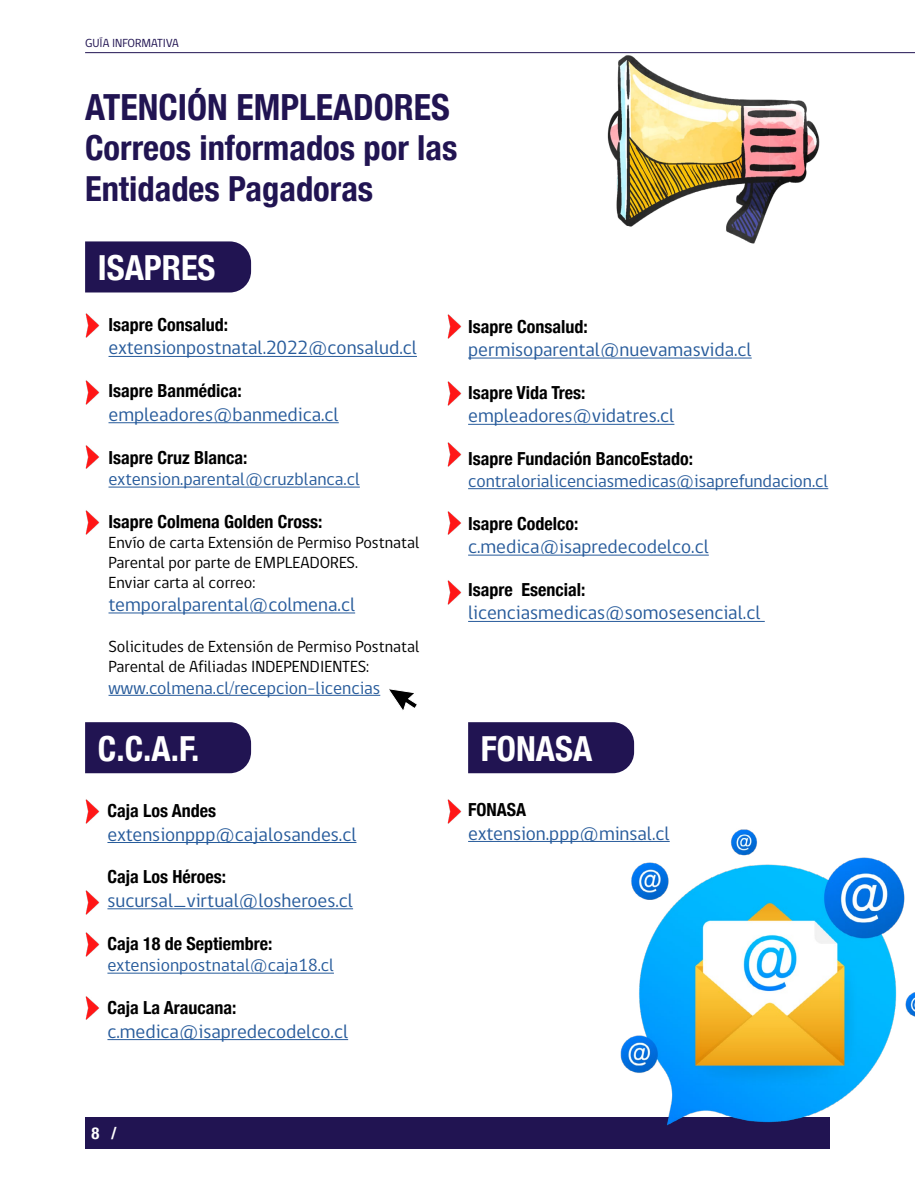
<style>
.page{position:relative;width:915px;height:1187px;background:#fff}
.page>*{position:absolute;margin:0;border:0;box-sizing:border-box;transform-origin:0 0}
.t1{font:700 condensed 36px "Helvetica Neue";color:#211452}
.t2{font:700 condensed 34.5px/41.4px "Helvetica Neue";color:#211452}
.t3{font:700 condensed 34.5px "Helvetica Neue";color:#fff}
.t4{font:19.5px "gob CL";color:#275b9b}
.t5{font:700 condensed 18px "Helvetica Neue";color:#000}
.t6{font:18px "gob CL";color:#275b9b}
.t7{font:16.5px/19.8px "gob CL";color:#000}
.t8{font:700 condensed 16.5px "Helvetica Neue";color:#fff}
.t9{font:12px "gob CL";color:#211452}
</style>
<div class="page">
<div style="left:85px;top:1116px;width:744px;height:32px;background:#211452"></div>
<hr style="left:85px;top:52px;width:829px;height:1px;background:#211452">
<div style="left:85px;top:241px;width:166px;height:51px;background:#211452"></div>
<hr style="left:108px;top:356px;width:309px;height:1px;background:#275b9b">
<hr style="left:108px;top:422px;width:230px;height:1px;background:#275b9b">
<hr style="left:108px;top:486px;width:252px;height:1px;background:#275b9b">
<hr style="left:108px;top:612px;width:247px;height:1px;background:#275b9b">
<hr style="left:108px;top:694px;width:272px;height:1px;background:#275b9b">
<hr style="left:468px;top:357px;width:283px;height:1px;background:#275b9b">
<hr style="left:468px;top:424px;width:206px;height:1px;background:#275b9b">
<hr style="left:468px;top:488px;width:360px;height:1px;background:#275b9b">
<hr style="left:468px;top:554px;width:240px;height:1px;background:#275b9b">
<hr style="left:468px;top:621px;width:296px;height:1px;background:#275b9b">
<img style="left:85px;top:313px;width:14px;height:25px">
<img style="left:85px;top:380px;width:14px;height:25px">
<img style="left:85px;top:445px;width:14px;height:24px">
<img style="left:85px;top:510px;width:14px;height:25px">
<img style="left:447px;top:314px;width:14px;height:25px">
<img style="left:447px;top:381px;width:14px;height:25px">
<img style="left:447px;top:442px;width:14px;height:25px">
<img style="left:447px;top:511px;width:14px;height:24px">
<img style="left:447px;top:580px;width:14px;height:25px">
<div style="left:85px;top:722px;width:166px;height:51px;background:#211452"></div>
<hr style="left:107px;top:842px;width:249px;height:1px;background:#275b9b">
<hr style="left:107px;top:908px;width:246px;height:1px;background:#275b9b">
<hr style="left:107px;top:972px;width:227px;height:1px;background:#275b9b">
<hr style="left:107px;top:1039px;width:241px;height:1px;background:#275b9b">
<img style="left:85px;top:799px;width:14px;height:25px">
<img style="left:85px;top:890px;width:14px;height:25px">
<img style="left:85px;top:932px;width:14px;height:25px">
<img style="left:85px;top:996px;width:14px;height:24px">
<div style="left:468px;top:722px;width:166px;height:51px;background:#211452"></div>
<hr style="left:468px;top:840px;width:201px;height:1px;background:#275b9b">
<img style="left:447px;top:799px;width:14px;height:25px">
<svg style="left:389px;top:688px;width:28px;height:23px"></svg>
<img style="left:583px;top:52px;width:246px;height:192px">
<img style="left:597px;top:829px;width:317px;height:312px">
<p class="t9" style="left:85px;top:35px;width:95px">GUÍA INFORMATIVA</p>
<h1 class="t1" style="left:85px;top:77px;width:366px">ATENCIÓN EMPLEADORES</h1>
<h2 class="t2" style="left:85px;top:124px;width:373px">Correos informados por las<br>Entidades Pagadoras</h2>
<h2 class="t3" style="left:98px;top:239px;width:119px">ISAPRES</h2>
<p class="t5" style="left:108px;top:310px;width:121px">Isapre Consalud:</p>
<p class="t4" style="left:108px;top:334px;width:310px">extensionpostnatal.2022@consalud.cl</p>
<p class="t5" style="left:108px;top:376px;width:135px">Isapre Banmédica:</p>
<p class="t4" style="left:108px;top:401px;width:232px">empleadores@banmedica.cl</p>
<p class="t5" style="left:108px;top:442px;width:140px">Isapre Cruz Blanca:</p>
<p class="t6" style="left:108px;top:467px;width:253px">extension.parental@cruzblanca.cl</p>
<p class="t5" style="left:108px;top:507px;width:215px">Isapre Colmena Golden Cross:</p>
<p class="t7" style="left:108px;top:533px;width:312px">Envío de carta Extensión de Permiso Postnatal<br>Parental por parte de EMPLEADORES.<br>Enviar carta al correo:</p>
<p class="t4" style="left:108px;top:591px;width:248px">temporalparental@colmena.cl</p>
<p class="t7" style="left:108px;top:637px;width:312px">Solicitudes de Extensión de Permiso Postnatal<br>Parental de Afiliadas INDEPENDIENTES:</p>
<p class="t6" style="left:108px;top:675px;width:273px">www.colmena.cl/recepcion-licencias</p>
<h2 class="t3" style="left:98px;top:719px;width:103px">C.C.A.F.</h2>
<p class="t5" style="left:107px;top:795px;width:110px">Caja Los Andes</p>
<p class="t4" style="left:107px;top:820px;width:250px">extensionppp@cajalosandes.cl</p>
<p class="t5" style="left:107px;top:862px;width:120px">Caja Los Héroes:</p>
<p class="t4" style="left:107px;top:886px;width:247px">sucursal_virtual@losheroes.cl</p>
<p class="t5" style="left:107px;top:928px;width:166px">Caja 18 de Septiembre:</p>
<p class="t6" style="left:107px;top:952px;width:228px">extensionpostnatal@caja18.cl</p>
<p class="t5" style="left:107px;top:992px;width:130px">Caja La Araucana:</p>
<p class="t4" style="left:107px;top:1017px;width:242px">c.medica@isapredecodelco.cl</p>
<p class="t5" style="left:468px;top:311px;width:121px">Isapre Consalud:</p>
<p class="t4" style="left:468px;top:336px;width:285px">permisoparental@nuevamasvida.cl</p>
<p class="t5" style="left:468px;top:377px;width:119px">Isapre Vida Tres:</p>
<p class="t4" style="left:468px;top:402px;width:208px">empleadores@vidatres.cl</p>
<p class="t5" style="left:468px;top:444px;width:226px">Isapre Fundación BancoEstado:</p>
<p class="t6" style="left:468px;top:468px;width:361px">contralorialicenciasmedicas@isaprefundacion.cl</p>
<p class="t5" style="left:468px;top:508px;width:112px">Isapre Codelco:</p>
<p class="t4" style="left:468px;top:533px;width:242px">c.medica@isapredecodelco.cl</p>
<p class="t5" style="left:468px;top:574px;width:119px">Isapre Esencial:</p>
<p class="t4" style="left:468px;top:599px;width:294px">licenciasmedicas@somosesencial.cl</p>
<h2 class="t3" style="left:480px;top:719px;width:113px">FONASA</h2>
<p class="t5" style="left:468px;top:794px;width:60px">FONASA</p>
<p class="t4" style="left:468px;top:819px;width:203px">extension.ppp@minsal.cl</p>
<p class="t8" style="left:91px;top:1118px;width:27px">8 /</p>
</div>
